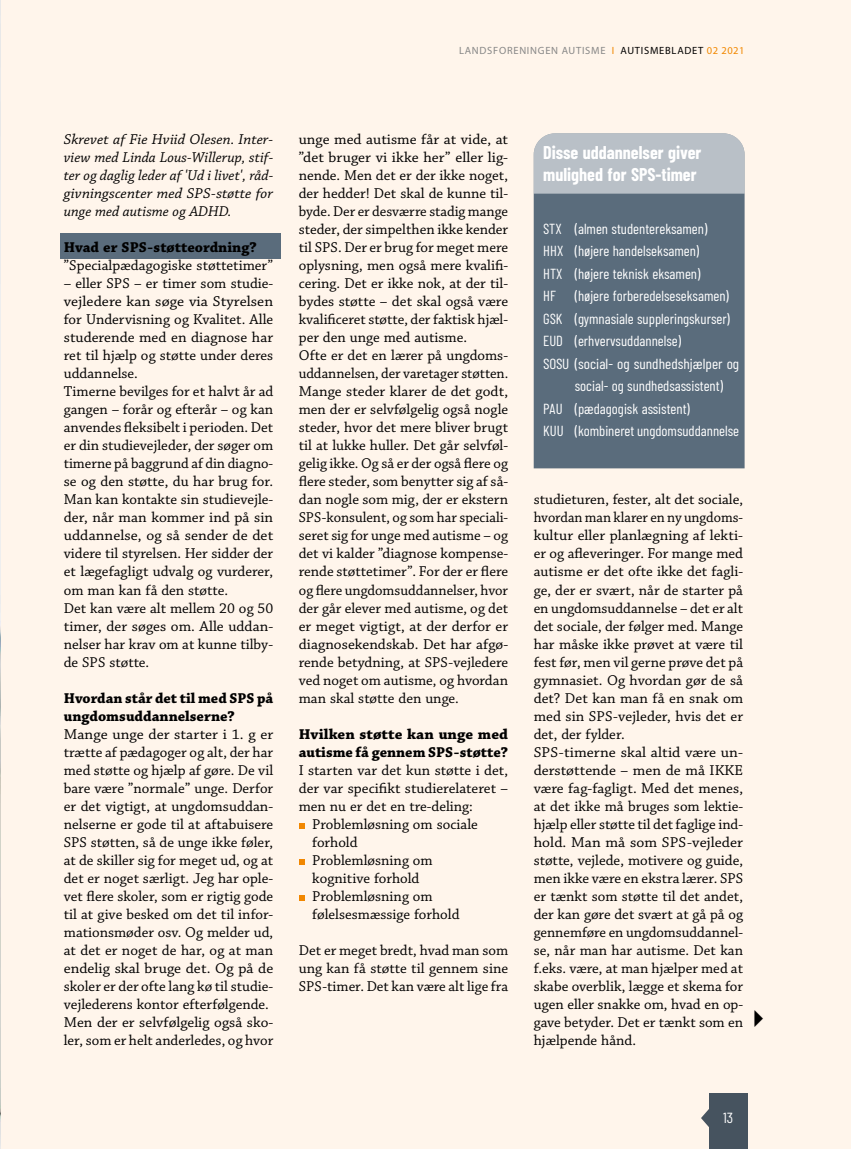
<style>
.page{position:relative;width:851px;height:1149px;background:#fff}
.page>*{position:absolute;margin:0;border:0;box-sizing:border-box;transform-origin:0 0}
.t1{font:700 18px/21.6px "Barlow Condensed";color:#fff}
.t2{font:15px/18px "Chaparral Pro";color:#000}
.t3{font:15px/18px "Chaparral Pro";color:#000;scale:1.04 1}
.t4{font:italic 15px/18px "Chaparral Pro";letter-spacing:.005em;color:#000;text-align:justify}
.t5{font:700 15px/18px "Chaparral Pro";color:#000}
.t6{font:700 15px/18px "Chaparral Pro";color:#000;scale:1.04 1}
.t7{font:14.55px/22.5px "Barlow Condensed";color:#fff}
.t8{font:14.55px "Barlow Condensed";color:#fff;scale:1.04 1}
.t9{font:10.5px "Myriad Pro";letter-spacing:.07em;color:#878787}
.s1{color:#f18700}
.s2{color:#000}
</style>
<div class="page">
<div style="left:0;top:0;width:850px;height:1148px;background:#fff5eb"></div>
<div style="left:60px;top:233px;width:221px;height:26px;background:#5a6c7c"></div>
<svg style="left:701px;top:1110px;width:7px;height:16px"></svg>
<div style="left:708px;top:1093px;width:39px;height:55px;background:#46535f"></div>
<svg style="left:299px;top:823px;width:6px;height:5px"></svg>
<svg style="left:299px;top:859px;width:6px;height:5px"></svg>
<svg style="left:299px;top:895px;width:6px;height:5px"></svg>
<div style="left:533px;top:193px;width:211px;height:275px;background:#5a6c7c"></div>
<div style="left:533px;top:133px;width:211px;height:60px;background:#b9c0c7"></div>
<img style="left:0;top:0;width:1px;height:1148px">
<p class="t9" style="left:459px;top:44px;width:287px">LANDSFORENINGEN AUTISME <span class="s1">I</span> <span class="s2">AUTISMEBLADET</span> <span class="s1">02 2021</span></p>
<p class="t4" style="left:64px;top:131px;width:211px">Skrevet af Fie Hviid Olesen. Inter&shy;view med Linda Lous-Willerup, stif&shy;ter og daglig leder af 'Ud i livet', råd&shy;givningscenter med SPS-støtte for unge med autisme og ADHD.</p>
<p class="t5" style="left:64px;top:239px;width:194px">Hvad er SPS-støtteordning?</p>
<p class="t2" style="left:64px;top:257px;width:211px">”Specialpædagogiske støttetimer”</p>
<p class="t2" style="left:64px;top:275px;width:211px">– eller SPS – er timer som studie&shy;vejledere kan søge via Styrelsen for Undervisning og Kvalitet. Alle studerende med en diagnose har ret til hjælp og støtte under deres uddannelse.<br>Timerne bevilges for et halvt år ad gangen – forår og efterår – og kan anvendes fleksibelt i perioden. Det er din studievejleder, der søger om timerne på baggrund af din diagno&shy;se og den støtte, du har brug for.<br>Man kan kontakte sin studievejle&shy;der, når man kommer ind på sin uddannelse, og så sender de det videre til styrelsen. Her sidder der et lægefagligt udvalg og vurderer, om man kan få den støtte.<br>Det kan være alt mellem 20 og 50 timer, der søges om. Alle uddan&shy;nelser har krav om at kunne tilby&shy;de SPS støtte.</p>
<p class="t5" style="left:64px;top:689px;width:211px">Hvordan står det til med SPS på ungdomsuddannelserne?</p>
<p class="t3" style="left:64px;top:725px;width:203px">Mange unge der starter i 1. g er trætte af pædagoger og alt, der har med støtte og hjælp af gøre. De vil bare være ”normale” unge. Derfor er det vigtigt, at ungdomsuddan&shy;nelserne er gode til at aftabuisere SPS støtten, så de unge ikke føler, at de skiller sig for meget ud, og at det er noget særligt. Jeg har ople&shy;vet flere skoler, som er rigtig gode til at give besked om det til infor&shy;mationsmøder osv. Og melder ud, at det er noget de har, og at man endelig skal bruge det. Og på de skoler er der ofte lang kø til studie&shy;vejlederens kontor efterfølgende.<br>Men der er selvfølgelig også sko&shy;ler, som er helt anderledes, og hvor</p>
<p class="t2" style="left:299px;top:131px;width:211px">unge med autisme får at vide, at ”det bruger vi ikke her” eller lig&shy;nende. Men det er der ikke noget, der hedder! Det skal de kunne til&shy;byde. Der er desværre stadig mange steder, der simpelthen ikke kender til SPS. Der er brug for meget mere oplysning, men også mere kvalifi&shy;cering. Det er ikke nok, at der til&shy;bydes støtte – det skal også være kvalificeret støtte, der faktisk hjæl&shy;per den unge med autisme.<br>Ofte er det en lærer på ungdoms&shy;uddannelsen, der varetager støtten.<br>Mange steder klarer de det godt, men der er selvfølgelig også nogle steder, hvor det mere bliver brugt til at lukke huller. Det går selvføl&shy;gelig ikke. Og så er der også flere og flere steder, som benytter sig af så&shy;dan nogle som mig, der er ekstern SPS-konsulent, og som har speciali&shy;seret sig for unge med autisme – og det vi kalder ”diagnose kompense&shy;rende støttetimer”. For der er flere og flere ungdomsuddannelser, hvor der går elever med autisme, og det er meget vigtigt, at der derfor er diagnosekendskab. Det har afgø&shy;rende betydning, at SPS-vejledere ved noget om autisme, og hvordan man skal støtte den unge.</p>
<p class="t6" style="left:299px;top:725px;width:203px">Hvilken støtte kan unge med autisme få gennem SPS-støtte?</p>
<p class="t2" style="left:299px;top:761px;width:211px">I starten var det kun støtte i det,</p>
<p class="t2" style="left:299px;top:779px;width:211px">der var specifikt studierelateret –</p>
<p class="t2" style="left:299px;top:797px;width:176px">men nu er det en tre-deling:</p>
<p class="t2" style="left:312px;top:815px;width:167px">Problemløsning om sociale</p>
<p class="t2" style="left:312px;top:833px;width:47px">forhold</p>
<p class="t2" style="left:312px;top:851px;width:122px">Problemløsning om</p>
<p class="t2" style="left:312px;top:869px;width:109px">kognitive forhold</p>
<p class="t2" style="left:312px;top:887px;width:122px">Problemløsning om</p>
<p class="t2" style="left:312px;top:905px;width:149px">følelsesmæssige forhold</p>
<p class="t2" style="left:299px;top:941px;width:211px;text-align:justify">Det er meget bredt, hvad man som ung kan få støtte til gennem sine SPS-timer. Det kan være alt lige fra</p>
<p class="t1" style="left:543px;top:141px;width:160px">Disse uddannelser giver mulighed for SPS-timer</p>
<p class="t7" style="left:543px;top:216px;width:165px">STX (almen studentereksamen)<br>HHX (højere handelseksamen)<br>HTX (højere teknisk eksamen)<br>HF</p>
<p class="t7" style="left:574px;top:284px;width:155px">(højere forberedelseseksamen)</p>
<p class="t7" style="left:543px;top:306px;width:188px">GSK (gymnasiale suppleringskurser)</p>
<p class="t7" style="left:543px;top:329px;width:139px">EUD (erhvervsuddannelse)</p>
<p class="t8" style="left:543px;top:354px;width:190px">SOSU (social- og sundhedshjælper og</p>
<p class="t7" style="left:574px;top:374px;width:150px">social- og sundhedsassistent)</p>
<p class="t7" style="left:543px;top:396px;width:148px">PAU (pædagogisk assistent)</p>
<p class="t7" style="left:543px;top:419px;width:197px">KUU (kombineret ungdomsuddannelse</p>
<p class="t2" style="left:533px;top:491px;width:211px">studieturen, fester, alt det sociale, hvordan man klarer en ny ungdoms&shy;kultur eller planlægning af lekti&shy;er og afleveringer. For mange med autisme er det ofte ikke det fagli&shy;ge, der er svært, når de starter på en ungdomsuddannelse – det er alt det sociale, der følger med. Mange har måske ikke prøvet at være til fest før, men vil gerne prøve det på gymnasiet. Og hvordan gør de så det? Det kan man få en snak om med sin SPS-vejleder, hvis det er det, der fylder.<br>SPS-timerne skal altid være un&shy;derstøttende – men de må IKKE være fag-fagligt. Med det menes, at det ikke må bruges som lektie&shy;hjælp eller støtte til det faglige ind&shy;hold. Man må som SPS-vejleder støtte, vejlede, motivere og guide, men ikke være en ekstra lærer. SPS er tænkt som støtte til det andet, der kan gøre det svært at gå på og gennemføre en ungdomsuddannel&shy;se, når man har autisme. Det kan f.eks. være, at man hjælper med at skabe overblik, lægge et skema for ugen eller snakke om, hvad en op&shy;gave betyder. Det er tænkt som en hjælpende hånd.</p>
<p class="t7" style="left:723px;top:1105px;width:11px">13</p>
</div>
